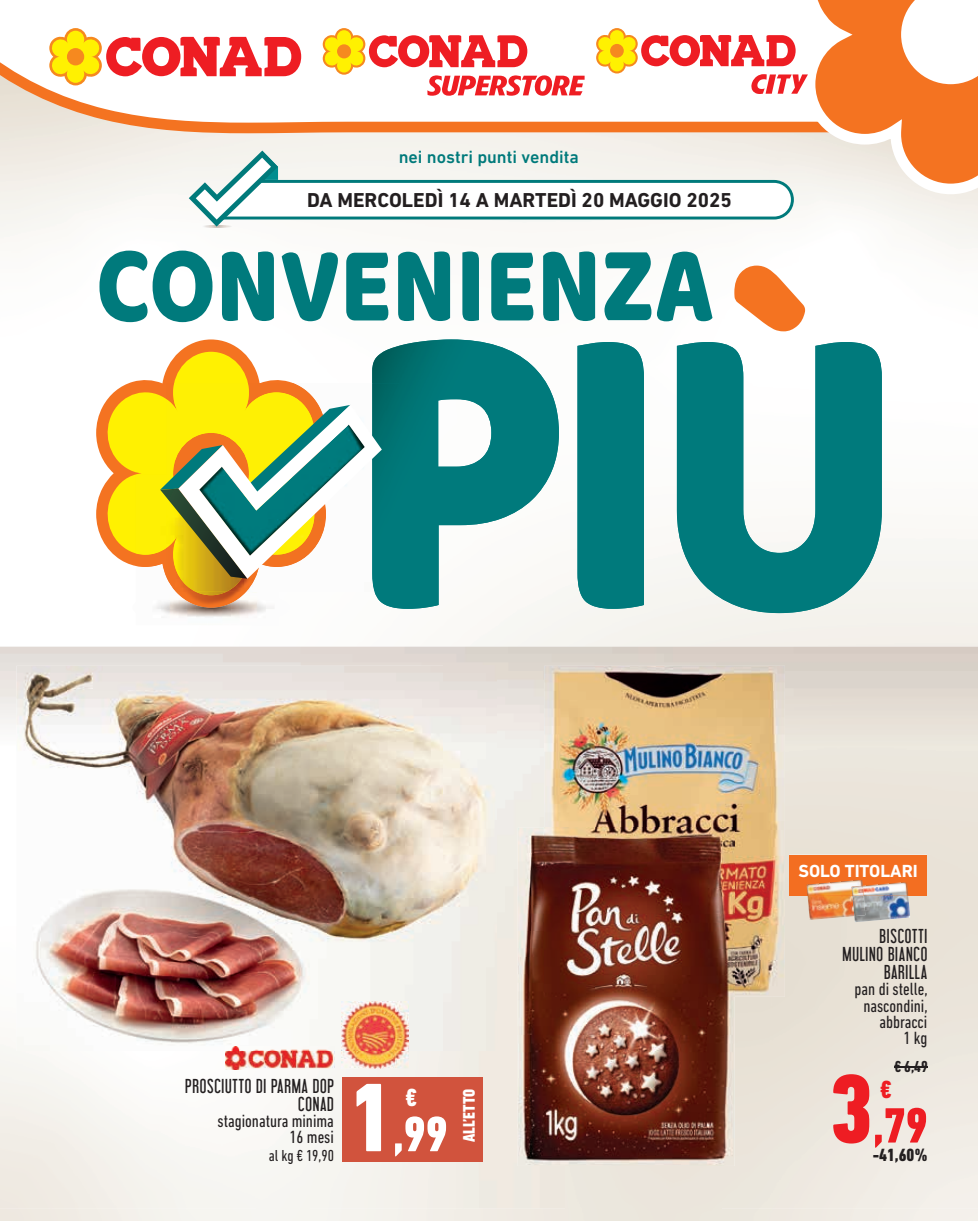
<style>
.page{position:relative;width:978px;height:1221px;background:#fff}
.page>*{position:absolute;margin:0;border:0;box-sizing:border-box;transform-origin:0 0}
.t1{font:800 condensed 99px "DIN Next LT Pro";color:#fff}
.t2{font:800 condensed 50.4px "DIN Next LT Pro";color:#ee1d23}
.t3{font:800 condensed 50.4px "DIN Next LT Pro";color:#fff}
.t4{font:800 condensed 25.2px "DIN Next LT Pro";color:#fff}
.t5{font:800 condensed 25.2px "DIN Next LT Pro";color:#ee1d23}
.t6{font:700 20.4px "DIN Next LT Pro";color:#231f20}
.t7{font:condensed 18px/16.2px "DIN Next LT Pro";color:#231f20;text-align:right}
.t8{font:18px/18px "Libel Suit";letter-spacing:.04em;color:#231f20;text-align:right}
.t9{font:500 18px "DIN Next LT Pro";color:#007a7b}
.t10{font:800 condensed 18px "DIN Next LT Pro";color:#231f20}
.t11{font:700 17.85px "DIN Next LT Pro";color:#fff}
.t12{font:800 condensed 17.1px "DIN Next LT Pro";color:#fff}
.t13{font:condensed 16.2px "DIN Next LT Pro";color:#231f20}
.t14{font:700 condensed 16.2px "DIN Next LT Pro";color:#231f20}
.s1{font-size:99px}
</style>
<div class="page">
<img style="left:0;top:133px;width:978px;height:1087px">
<img style="left:0;top:646px;width:978px;height:50px">
<img style="left:0;top:696px;width:51px;height:512px">
<img style="left:464px;top:696px;width:102px;height:512px">
<img style="left:773px;top:696px;width:205px;height:512px">
<div style="left:722px;top:996px;width:51px;height:212px;background:#eae3d8"></div>
<img style="left:51px;top:1050px;width:205px;height:158px">
<div style="left:309px;top:1050px;width:155px;height:158px;background:#f5f3ee"></div>
<div style="left:256px;top:1069px;width:53px;height:139px;background:#f7f7f3"></div>
<div style="left:566px;top:1165px;width:156px;height:43px;background:#ebe5dc"></div>
<img style="left:132px;top:607px;width:158px;height:9px">
<img style="left:372px;top:339px;width:187px;height:269px">
<img style="left:677px;top:342px;width:205px;height:271px">
<div style="left:577px;top:342px;width:67px;height:266px;background:#007a7c"></div>
<svg style="left:96px;top:339px;width:230px;height:268px"></svg>
<svg style="left:102px;top:352px;width:218px;height:243px"></svg>
<img style="left:136px;top:592px;width:143px;height:33px">
<img style="left:136px;top:592px;width:110px;height:15px">
<img style="left:136px;top:475px;width:90px;height:120px">
<img style="left:279px;top:383px;width:93px;height:209px">
<img style="left:372px;top:383px;width:27px;height:209px">
<img style="left:166px;top:383px;width:154px;height:22px">
<img style="left:166px;top:578px;width:113px;height:14px">
<svg style="left:160px;top:405px;width:222px;height:173px"></svg>
<svg style="left:99px;top:250px;width:113px;height:72px"></svg>
<svg style="left:222px;top:251px;width:52px;height:70px"></svg>
<svg style="left:282px;top:252px;width:56px;height:69px"></svg>
<svg style="left:346px;top:253px;width:42px;height:67px"></svg>
<svg style="left:398px;top:251px;width:52px;height:70px"></svg>
<svg style="left:462px;top:251px;width:17px;height:70px"></svg>
<svg style="left:491px;top:253px;width:42px;height:67px"></svg>
<svg style="left:543px;top:251px;width:52px;height:70px"></svg>
<svg style="left:604px;top:252px;width:47px;height:68px"></svg>
<svg style="left:657px;top:251px;width:55px;height:70px"></svg>
<svg style="left:734px;top:265px;width:71px;height:66px"></svg>
<img style="left:16px;top:665px;width:480px;height:385px">
<div style="left:342px;top:1077px;width:140px;height:84px;background:#d1533d"></div>
<img style="left:342px;top:1001px;width:66px;height:67px">
<img style="left:225px;top:1046px;width:109px;height:23px">
<img style="left:544px;top:665px;width:241px;height:331px">
<img style="left:518px;top:827px;width:217px;height:338px">
<img style="left:544px;top:827px;width:191px;height:169px">
<hr style="left:894px;top:1066px;width:34px;height:2px;background:#231f20">
<div style="left:789px;top:854px;width:138px;height:41px;background:#f36e21"></div>
<img style="left:808px;top:895px;width:46px;height:25px">
<img style="left:807px;top:880px;width:56px;height:15px">
<img style="left:854px;top:895px;width:56px;height:27px">
<img style="left:864px;top:882px;width:44px;height:13px">
<img style="left:852px;top:895px;width:13px;height:21px">
<svg style="left:852px;top:885px;width:12px;height:10px"></svg>
<svg style="left:0;top:62px;width:49px;height:71px;fill:#ebe3d8"></svg>
<img style="left:201px;top:226px;width:32px;height:2px">
<svg style="left:49px;top:0;width:929px;height:226px"></svg>
<p class="t9" style="left:399px;top:146px;width:182px">nei nostri punti vendita</p>
<p class="t6" style="left:307px;top:188px;width:426px">DA MERCOLEDÌ 14 A MARTEDÌ 20 MAGGIO 2025</p>
<p class="t8" style="left:185px;top:1076px;width:150px">PROSCIUTTO DI PARMA DOP<br>CONAD</p>
<p class="t7" style="left:218px;top:1112px;width:118px">stagionatura minima<br>16 mesi</p>
<p class="t13" style="left:269px;top:1146px;width:67px">al kg € 19,90</p>
<h1 class="t1" style="left:350px;top:1060px;width:45px">1</h1>
<p class="t12" style="left:459px;top:1142px;width:55px;rotate:-90deg">ALL’ETTO</p>
<h3 class="t4" style="left:406px;top:1083px;width:13px">€</h3>
<h2 class="t3" style="left:393px;top:1105px;width:56px">,99</h2>
<p class="t11" style="left:798px;top:860px;width:121px">SOLO TITOLARI</p>
<p class="t8" style="left:843px;top:927px;width:86px">BISCOTTI<br>MULINO BIANCO<br>BARILLA</p>
<p class="t7" style="left:855px;top:980px;width:75px">pan di stelle, nascondini, abbracci<br>1 kg</p>
<p class="t14" style="left:894px;top:1057px;width:35px">€ 6,49</p>
<h2 class="t2" style="left:830px;top:1096px;width:99px"><span class="s1">3</span>,79</h2>
<h3 class="t5" style="left:881px;top:1074px;width:13px">€</h3>
<p class="t10" style="left:873px;top:1144px;width:57px">-41,60%</p>
</div>
